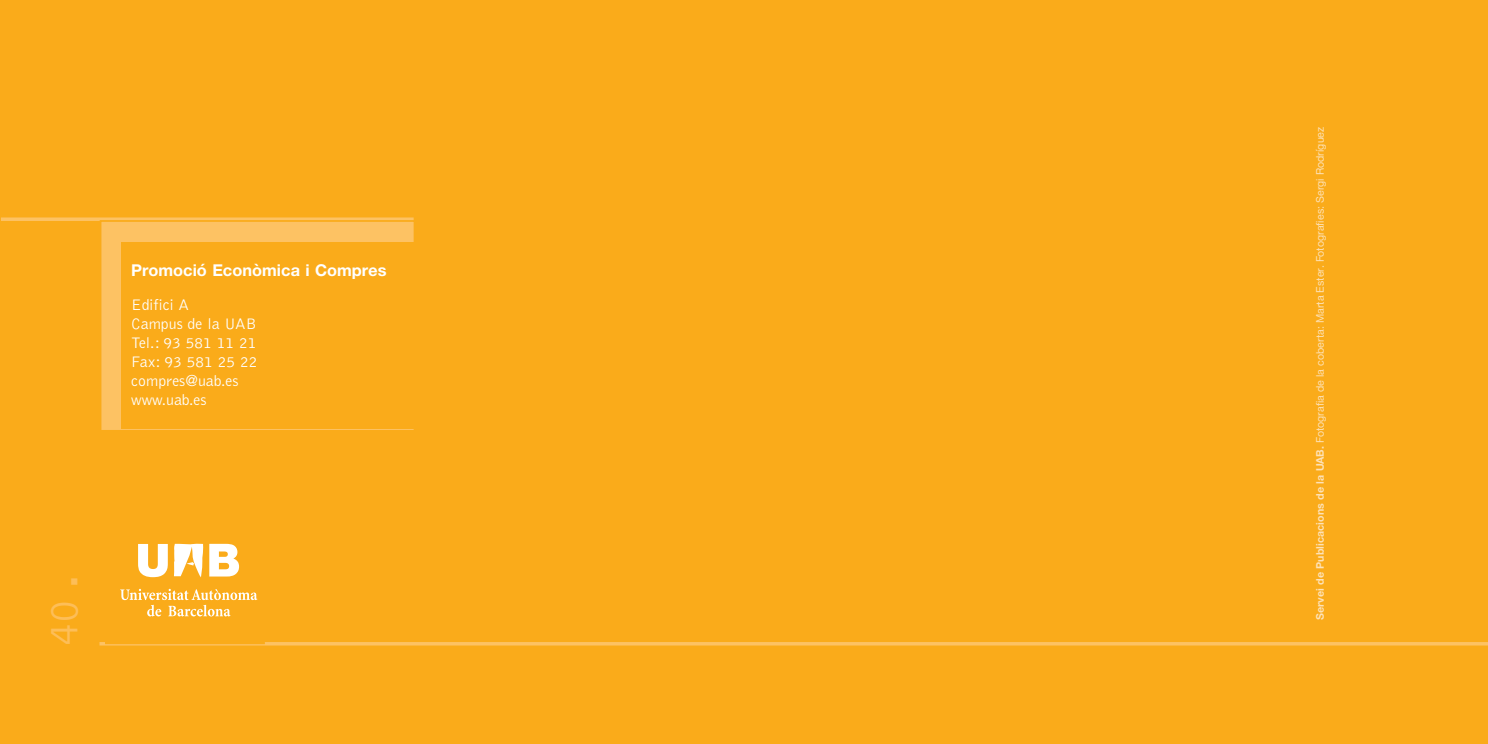
<style>
.page{position:relative;width:1488px;height:744px;background:#faab1a}
.page>*{position:absolute;margin:0;border:0;box-sizing:border-box;transform-origin:0 0}
.t1{font:300 42px "Bell Gothic";color:#fdbe58}
.t2{font:17.5px "Helvetica Neue H75";color:#fff}
.t3{font:300 15.75px/18.9px "Bell Gothic";color:#fff}
.t4{font:11.38px "Helvetica Neue H55";color:#fee2b7}
.s1{font-family:"Helvetica Neue H75";font-weight:400}
.s2{font-family:"Helvetica Neue H75"}
</style>
<div class="page">
<svg style="left:1px;top:217px;width:413px;height:4px"></svg>
<hr style="left:99px;top:642px;width:1389px;height:3px;background:#fdc263">
<div style="left:101px;top:221px;width:313px;height:210px;background:#fdc263"></div>
<div style="left:100px;top:220px;width:315px;height:212px;border:2px solid #faab1a"></div>
<div style="left:121px;top:242px;width:301px;height:187px;background:#faab1a"></div>
<svg style="left:120px;top:589px;width:137px;height:27px"></svg>
<svg style="left:174px;top:543px;width:29px;height:34px"></svg>
<svg style="left:138px;top:544px;width:30px;height:33px"></svg>
<svg style="left:209px;top:544px;width:30px;height:32px"></svg>
<div style="left:105px;top:536px;width:160px;height:108px;border:1px solid #faab1a"></div>
<h2 class="t2" style="left:131px;top:264px;width:257px">Promoció Econòmica i Compres</h2>
<h3 class="t3" style="left:131px;top:296px;width:128px">Edifici A<br>Campus de la UAB<br>Tel.: 93 581 11 21<br>Fax: 93 581 25 22 compres@uab.es www.uab.es</h3>
<h1 class="t1" style="left:47px;top:646px;width:72px;rotate:-90deg">40 <span class="s1">.</span></h1>
<p class="t4" style="left:1316px;top:620px;width:495px;rotate:-90deg"><span class="s2">Servei de Publicacions de la UAB.</span> Fotografia de la coberta: Marta Ester. Fotografies: Sergi Rodríguez</p>
</div>
